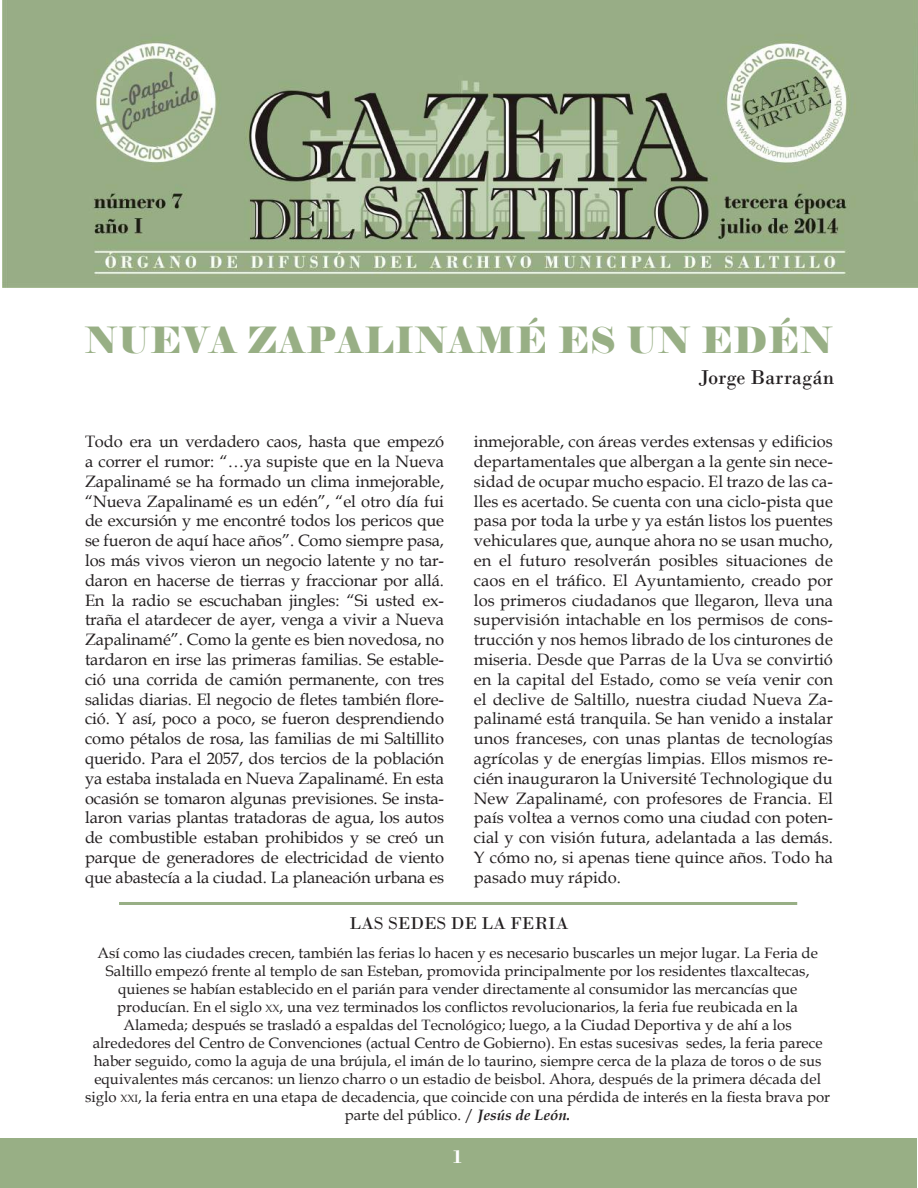
<style>
.page{position:relative;width:918px;height:1188px;background:#fff}
.page>*{position:absolute;margin:0;border:0;box-sizing:border-box;transform-origin:0 0}
.t1{font:36px "Elephant";letter-spacing:.025em;color:#98af85}
.t2{font:21px "Bodoni";color:#231f20}
.t3{font:700 19.5px "Bodoni";color:#fff}
.t4{font:18px "Bodoni";color:#231f20}
.t5{font:16.5px/19.8px "Book Antiqua";letter-spacing:-.005em;color:#231f20;text-align:justify}
.t6{font:15px/18px "Book Antiqua";color:#231f20;text-align:center}
.s1{font-size:10.5px}
.s2{font-weight:700;font-style:italic}
</style>
<div class="page">
<div style="left:0;top:1138px;width:916px;height:50px;background:#98af85"></div>
<img style="left:2px;top:0;width:916px;height:288px">
<hr style="left:119px;top:902px;width:678px;height:3px;background:#98af85">
<h1 class="t1" style="left:85px;top:317px;width:749px">NUEVA ZAPALINAMÉ ES UN EDÉN</h1>
<p class="t2" style="left:698px;top:365px;width:137px">Jorge Barragán</p>
<p class="t5" style="left:85px;top:431px;width:361px">Todo era un verdadero caos, hasta que empezó a correr el rumor: “…ya supiste que en la Nueva Zapalinamé se ha formado un clima inmejorable, “Nueva Zapalinamé es un edén”, “el otro día fui de excursión y me encontré todos los pericos que se fueron de aquí hace años”. Como siempre pasa, los más vivos vieron un negocio latente y no tar&shy;daron en hacerse de tierras y fraccionar por allá.<br>En la radio se escuchaban jingles: “Si usted ex&shy;traña el atardecer de ayer, venga a vivir a Nueva Zapalinamé”. Como la gente es bien novedosa, no tardaron en irse las primeras familias. Se estable&shy;ció una corrida de camión permanente, con tres salidas diarias. El negocio de fletes también flore&shy;ció. Y así, poco a poco, se fueron desprendiendo como pétalos de rosa, las familias de mi Saltillito querido. Para el 2057, dos tercios de la población ya estaba instalada en Nueva Zapalinamé. En esta ocasión se tomaron algunas previsiones. Se insta&shy;laron varias plantas tratadoras de agua, los autos de combustible estaban prohibidos y se creó un parque de generadores de electricidad de viento que abastecía a la ciudad. La planeación urbana es</p>
<p class="t5" style="left:474px;top:431px;width:361px">inmejorable, con áreas verdes extensas y edificios departamentales que albergan a la gente sin nece&shy;sidad de ocupar mucho espacio. El trazo de las ca&shy;lles es acertado. Se cuenta con una ciclo-pista que pasa por toda la urbe y ya están listos los puentes vehiculares que, aunque ahora no se usan mucho, en el futuro resolverán posibles situaciones de caos en el tráfico. El Ayuntamiento, creado por los primeros ciudadanos que llegaron, lleva una supervisión intachable en los permisos de cons&shy;trucción y nos hemos librado de los cinturones de miseria. Desde que Parras de la Uva se convirtió en la capital del Estado, como se veía venir con el declive de Saltillo, nuestra ciudad Nueva Za&shy;palinamé está tranquila. Se han venido a instalar unos franceses, con unas plantas de tecnologías agrícolas y de energías limpias. Ellos mismos re&shy;cién inauguraron la Université Technologique du New Zapalinamé, con profesores de Francia. El país voltea a vernos como una ciudad con poten&shy;cial y con visión futura, adelantada a las demás.<br>Y cómo no, si apenas tiene quince años. Todo ha pasado muy rápido.</p>
<p class="t4" style="left:349px;top:912px;width:221px">LAS SEDES DE LA FERIA</p>
<p class="t6" style="left:85px;top:943px;width:746px">Así como las ciudades crecen, también las ferias lo hacen y es necesario buscarles un mejor lugar. La Feria de Saltillo empezó frente al templo de san Esteban, promovida principalmente por los residentes tlaxcaltecas, quienes se habían establecido en el parián para vender directamente al consumidor las mercancías que producían. En el siglo <span class="s1">XX</span>, una vez terminados los conflictos revolucionarios, la feria fue reubicada en la Alameda; después se trasladó a espaldas del Tecnológico; luego, a la Ciudad Deportiva y de ahí a los alrededores del Centro de Convenciones (actual Centro de Gobierno). En estas sucesivas sedes, la feria parece haber seguido, como la aguja de una brújula, el imán de lo taurino, siempre cerca de la plaza de toros o de sus equivalentes más cercanos: un lienzo charro o un estadio de beisbol. Ahora, después de la primera década del siglo <span class="s1">XXI</span>, la feria entra en una etapa de decadencia, que coincide con una pérdida de interés en la fiesta brava por parte del público. / <span class="s2">Jesús de León.</span></p>
<p class="t3" style="left:453px;top:1145px;width:11px">1</p>
</div>
